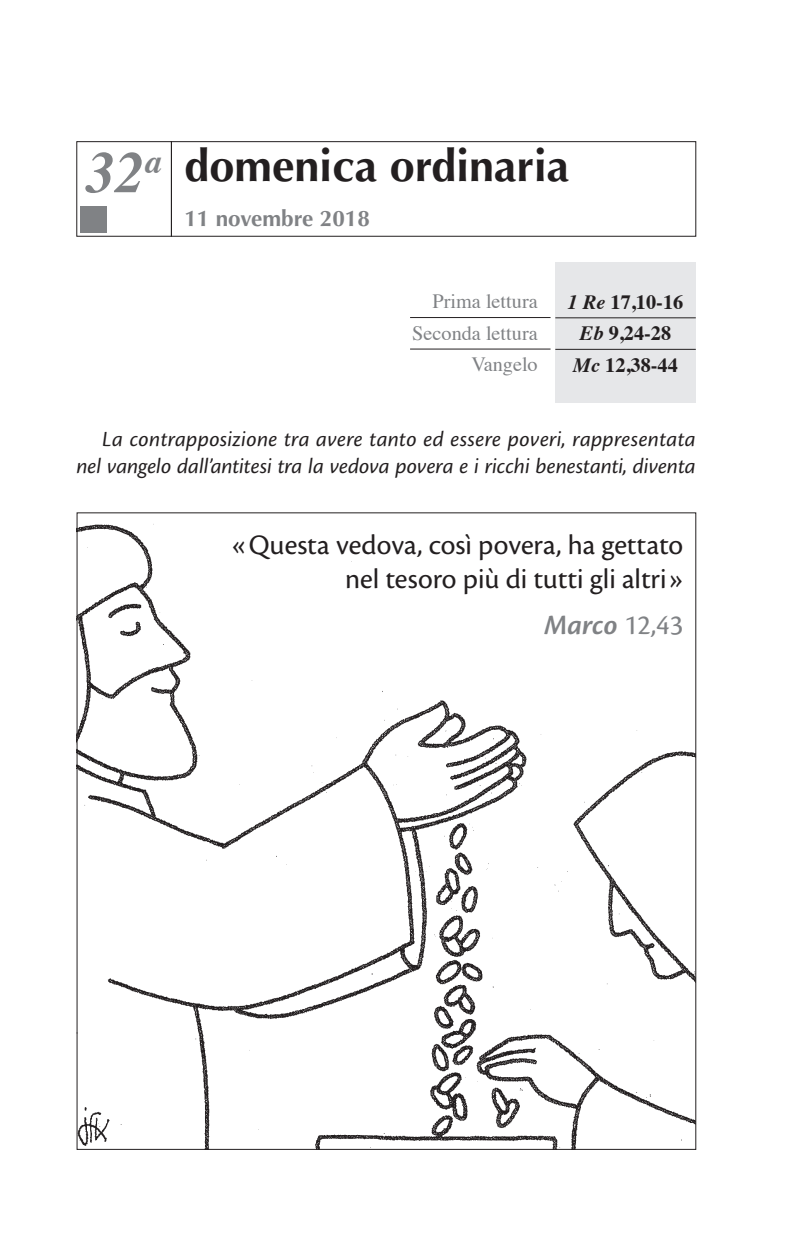
<style>
.page{position:relative;width:805px;height:1240px;background:#fff}
.page>*{position:absolute;margin:0;border:0;box-sizing:border-box;transform-origin:0 0}
.t1{font:700 45px "Optima LT Std";color:#231f20}
.t2{font:29.25px/33.8px "Cronos Pro";color:#231f20;text-align:right}
.t3{font:italic 600 29.25px "Cronos Pro";color:#808285}
.t4{font:italic 22.5px/26.6px "Cronos Pro";color:#231f20;text-align:right}
.t5{font:700 22.5px "Optima LT Std";color:#808285}
.t6{font:20.25px/31.5px "Times";color:#808285;text-align:right}
.t7{font:700 20.25px/31.5px "Times";color:#231f20;text-align:center}
.s1{font-family:"Times";font-style:italic;font-size:58.5px;color:#808285}
.s2{font-style:italic}
.s3{font-weight:400;font-style:normal}
</style>
<div class="page">
<img style="left:79px;top:524px;width:614px;height:623px">
<div style="left:80px;top:206px;width:26px;height:27px;background:#808285"></div>
<div style="left:171px;top:141px;width:524px;height:95px;border:1px solid #231f20"></div>
<div style="left:555px;top:262px;width:140px;height:141px;background:#e6e7e9"></div>
<hr style="left:555px;top:317px;width:140px;height:1px;background:#231f20">
<hr style="left:555px;top:349px;width:140px;height:1px;background:#231f20">
<hr style="left:410px;top:317px;width:140px;height:1px;background:#231f20">
<hr style="left:410px;top:348px;width:140px;height:1px;background:#231f20">
<h1 class="t1" style="left:86px;top:140px;width:484px"><span class="s1">32</span><sup>a</sup> domenica ordinaria</h1>
<p class="t5" style="left:184px;top:205px;width:187px">11 novembre 2018</p>
<p class="t6" style="left:412px;top:284px;width:127px">Prima lettura<br>Seconda lettura<br>Vangelo</p>
<p class="t7" style="left:567px;top:284px;width:117px"><span class="s2">1 Re</span> 17,10-16<br><span class="s2">Eb</span> 9,24-28<br><span class="s2">Mc</span> 12,38-44</p>
<p class="t4" style="left:76px;top:426px;width:620px">La contrapposizione tra avere tanto ed essere poveri, rappresentata nel vangelo dall’antitesi tra la vedova povera e i ricchi benestanti, diventa</p>
<h2 class="t2" style="left:232px;top:528px;width:452px">«Questa vedova, così povera, ha gettato nel tesoro più di tutti gli altri»</h2>
<h2 class="t3" style="left:543px;top:608px;width:141px">Marco <span class="s3">12,43</span></h2>
</div>
